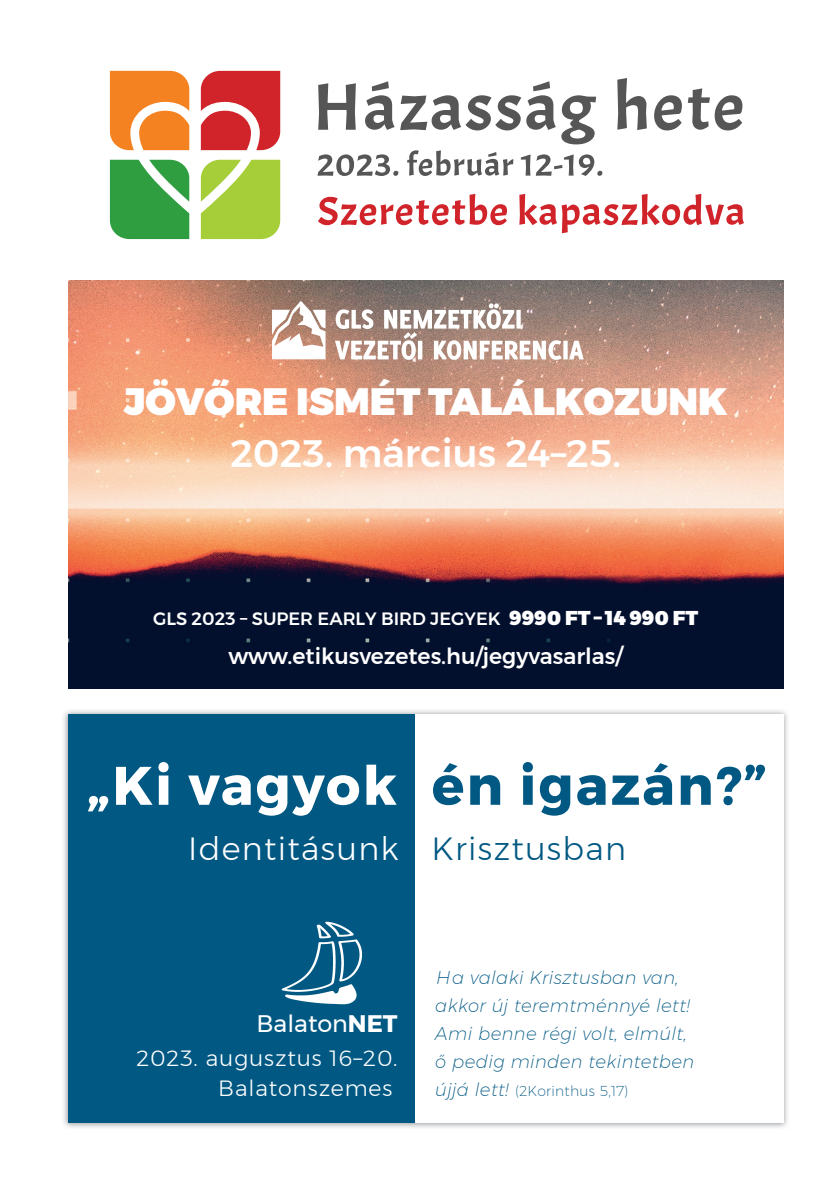
<style>
.page{position:relative;width:840px;height:1191px;background:#fff}
.page>*{position:absolute;margin:0;border:0;box-sizing:border-box;transform-origin:0 0}
.t1{font:700 54.2px "Montserrat";letter-spacing:.04em;color:#005883}
.t2{font:900 38px "Montserrat";color:#fff}
.t3{font:500 38px "Montserrat";color:#fff}
.t4{font:300 32px "Montserrat";letter-spacing:.04em;color:#fff}
.t5{font:23.8px "Montserrat";color:#fff}
.t6{font:500 22px "Montserrat";color:#fff}
.t7{font:300 22px/30px "Montserrat";letter-spacing:.04em;color:#fff;text-align:right}
.t8{font:italic 200 18px/28px "Montserrat";letter-spacing:.02em;color:#005883}
.t9{font:500 17.8px "Montserrat";color:#fff}
.t10{font:200 14px "Montserrat";letter-spacing:.02em;color:#005883}
.s1{font-weight:900;font-size:20px}
.s2{color:#fff}
.s3{color:#005883}
.s4{font-weight:700}
.s5{font-style:italic;font-size:18px}
</style>
<div class="page">
<img style="left:63px;top:710px;width:725px;height:418px">
<div style="left:68px;top:714px;width:714px;height:409px;background:#fff"></div>
<svg style="left:109px;top:70px;width:635px;height:170px"></svg>
<svg style="left:201px;top:160px;width:79px;height:79px;background:#b0d34f"></svg>
<svg style="left:201px;top:71px;width:79px;height:79px;background:#d74349"></svg>
<svg style="left:110px;top:160px;width:79px;height:79px;background:#46a955"></svg>
<svg style="left:110px;top:71px;width:79px;height:79px;background:#f69441"></svg>
<svg style="left:317px;top:154px;width:81px;height:22px"></svg>
<svg style="left:407px;top:150px;width:106px;height:26px"></svg>
<svg style="left:520px;top:154px;width:82px;height:22px"></svg>
<svg style="left:318px;top:194px;width:188px;height:31px"></svg>
<svg style="left:519px;top:194px;width:224px;height:39px"></svg>
<svg style="left:318px;top:83px;width:37px;height:47px"></svg>
<svg style="left:365px;top:81px;width:29px;height:49px"></svg>
<svg style="left:400px;top:81px;width:155px;height:49px"></svg>
<svg style="left:561px;top:95px;width:35px;height:49px"></svg>
<svg style="left:617px;top:78px;width:29px;height:52px"></svg>
<svg style="left:653px;top:95px;width:28px;height:35px"></svg>
<svg style="left:687px;top:88px;width:55px;height:42px"></svg>
<img style="left:68px;top:280px;width:714px;height:408px">
<img style="left:263px;top:288px;width:324px;height:80px">
<div style="left:68px;top:714px;width:346px;height:409px;background:#005883"></div>
<img style="left:281px;top:921px;width:82px;height:84px">
<h2 class="t2" style="left:124px;top:370px;width:605px">JÖVŐRE ISMÉT TALÁLKOZUNK</h2>
<h2 class="t3" style="left:230px;top:423px;width:392px">2023. március 24–25.</h2>
<p class="t9" style="left:153px;top:604px;width:546px">GLS 2023 – SUPER EARLY BIRD JEGYEK <span class="s1">9990 FT – 14 990 FT</span></p>
<p class="t6" style="left:228px;top:639px;width:396px">www.etikusvezetes.hu/jegyvasarlas/</p>
<h1 class="t1" style="left:87px;top:742px;width:681px"><span class="s2">„Ki vagyok</span> én igazán?”</h1>
<h3 class="t4" style="left:188px;top:825px;width:439px">Identitásunk <span class="s3">Krisztusban</span></h3>
<h3 class="t5" style="left:256px;top:1005px;width:142px">Balaton<span class="s4">NET</span></h3>
<p class="t7" style="left:136px;top:1043px;width:262px">2023. augusztus 16–20.<br>Balatonszemes</p>
<p class="t8" style="left:435px;top:963px;width:260px">Ha valaki Krisztusban van, akkor új teremtménnyé lett!<br>Ami benne régi volt, elmúlt, ő pedig minden tekintetben</p>
<p class="t10" style="left:435px;top:1081px;width:194px"><span class="s5">újjá lett!</span> (2Korinthus 5,17)</p>
</div>
